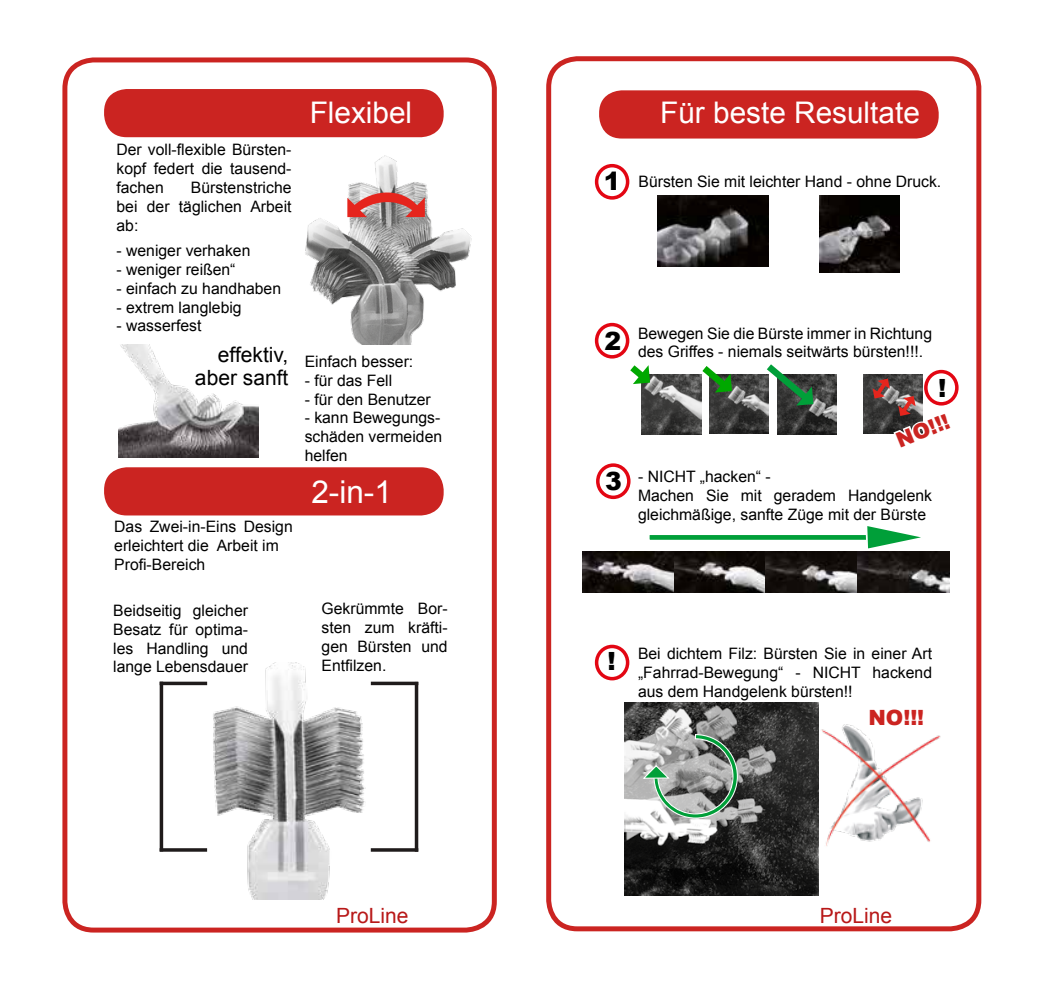
<style>
.page{position:relative;width:1042px;height:993px;background:#fff}
.page>*{position:absolute;margin:0;border:0;box-sizing:border-box;transform-origin:0 0}
.t1{font:31.5px "Arial";color:#fff}
.t2{font:29.75px "Arial";color:#fff}
.t3{font:900 25.03px "Arial";color:#000}
.t4{font:21px/22.8px "Arial";color:#000;text-align:right}
.t5{font:21px "Arial";color:#b81818}
.t6{font:900 21px "Arial";color:#cb2421}
.t7{font:15.75px/18.9px "Arial";color:#000;text-align:justify}
</style>
<div class="page">
<div style="left:62px;top:57px;width:435px;height:875px;border:5px solid #cb2421;border-radius:29px"></div>
<hr style="left:160px;top:681px;width:3px;height:170px;background:#1f1b1b">
<svg style="left:160px;top:681px;width:47px;height:4px"></svg>
<svg style="left:163px;top:847px;width:44px;height:4px"></svg>
<hr style="left:415px;top:681px;width:3px;height:170px;background:#1f1b1b">
<svg style="left:371px;top:847px;width:44px;height:4px"></svg>
<svg style="left:371px;top:681px;width:47px;height:4px"></svg>
<div style="left:104px;top:467px;width:340px;height:48px;background:#cb2421;border-radius:23px"></div>
<div style="left:104px;top:89px;width:340px;height:48px;background:#cb2421;border-radius:23px"></div>
<img style="left:207px;top:662px;width:159px;height:237px">
<img style="left:118px;top:345px;width:140px;height:113px">
<div style="left:546px;top:56px;width:435px;height:875px;border:5px solid #cb2421;border-radius:29px"></div>
<img style="left:818px;top:717px;width:123px;height:141px">
<div style="left:599px;top:90px;width:339px;height:48px;background:#cb2421;border-radius:23px"></div>
<img style="left:657px;top:196px;width:112px;height:70px">
<img style="left:819px;top:195px;width:80px;height:77px">
<img style="left:582px;top:551px;width:367px;height:41px">
<svg style="left:649px;top:535px;width:215px;height:5px"></svg>
<svg style="left:864px;top:526px;width:57px;height:23px"></svg>
<img style="left:642px;top:374px;width:59px;height:60px">
<img style="left:709px;top:374px;width:60px;height:59px">
<img style="left:777px;top:374px;width:59px;height:60px">
<svg style="left:702px;top:366px;width:38px;height:34px"></svg>
<svg style="left:630px;top:365px;width:20px;height:19px"></svg>
<svg style="left:767px;top:364px;width:46px;height:41px"></svg>
<img style="left:863px;top:374px;width:5px;height:60px">
<img style="left:624px;top:702px;width:194px;height:192px">
<svg style="left:641px;top:734px;width:97px;height:84px;background:#96a49a"></svg>
<img style="left:305px;top:155px;width:167px;height:190px">
<svg style="left:347px;top:188px;width:78px;height:29px;background:#c77975"></svg>
<div style="left:595px;top:164px;width:34px;height:35px;border:4px solid #e30613;border-radius:50%"></div>
<div style="left:596px;top:463px;width:34px;height:36px;border:4px solid #e30613;border-radius:50%"></div>
<div style="left:595px;top:323px;width:34px;height:35px;border:4px solid #e30613;border-radius:50%"></div>
<div style="left:924px;top:370px;width:34px;height:35px;border:4px solid #e30613;border-radius:50%"></div>
<div style="left:595px;top:644px;width:34px;height:36px;border:4px solid #e30613;border-radius:50%"></div>
<svg style="left:868px;top:374px;width:87px;height:60px"></svg>
<p class="t7" style="left:116px;top:140px;width:176px">Der voll-flexible Bürsten&shy;kopf federt die tausend&shy;fachen</p>
<p class="t7" style="left:116px;top:178px;width:177px;text-indent:74px">Bürstenstriche bei der täglichen Arbeit ab:</p>
<p class="t7" style="left:116px;top:241px;width:135px">- weniger verhaken</p>
<p class="t7" style="left:116px;top:260px;width:121px">- weniger reißen“</p>
<p class="t7" style="left:116px;top:279px;width:166px">- einfach zu handhaben</p>
<p class="t7" style="left:116px;top:297px;width:127px">- extrem langlebig</p>
<p class="t7" style="left:116px;top:316px;width:86px">- wasserfest</p>
<h3 class="t4" style="left:195px;top:343px;width:95px">effektiv, aber sanft</h3>
<h2 class="t2" style="left:310px;top:93px;width:104px">Flexibel</h2>
<p class="t7" style="left:305px;top:352px;width:110px">Einfach besser:</p>
<p class="t7" style="left:305px;top:370px;width:89px">- für das Fell</p>
<p class="t7" style="left:305px;top:389px;width:128px">- für den Benutzer</p>
<p class="t7" style="left:305px;top:408px;width:139px">- kann Bewegungs&shy;schäden vermeiden helfen</p>
<h3 class="t3" style="left:604px;top:163px;width:18px">1</h3>
<h3 class="t3" style="left:604px;top:322px;width:18px">2</h3>
<h1 class="t1" style="left:311px;top:471px;width:82px">2-in-1</h1>
<h3 class="t3" style="left:605px;top:462px;width:18px">3</h3>
<p class="t7" style="left:114px;top:517px;width:180px;text-align:left">Das Zwei-in-Eins Design erleichtert die Arbeit im<br>Profi-Bereich</p>
<p class="t7" style="left:113px;top:600px;width:136px">Beidseitig gleicher Besatz für optima&shy;les Handling und lange Lebensdauer</p>
<p class="t7" style="left:322px;top:599px;width:128px">Gekrümmte Bor&shy;sten zum kräfti&shy;gen Bürsten und Entfilzen.</p>
<h3 class="t3" style="left:607px;top:643px;width:10px">!</h3>
<h2 class="t2" style="left:660px;top:93px;width:261px">Für beste Resultate</h2>
<p class="t7" style="left:638px;top:172px;width:304px">Bürsten Sie mit leichter Hand - ohne Druck.</p>
<p class="t7" style="left:638px;top:323px;width:295px">Bewegen Sie die Bürste immer in Richtung des Griffes - niemals seitwärts bürsten!!!.</p>
<h3 class="t3" style="left:938px;top:370px;width:10px">!</h3>
<h3 class="t6" style="left:891px;top:427px;width:57px;rotate:-22deg">NO!!!</h3>
<p class="t7" style="left:638px;top:467px;width:295px;text-align:left">- NICHT „hacken“ -<br>Machen Sie mit geradem Handgelenk gleichmäßige, sanfte Züge mit der Bürste</p>
<p class="t7" style="left:638px;top:644px;width:295px">Bei dichtem Filz: Bürsten Sie in einer Art „Fahrrad-Bewegung“ - NICHT hackend aus dem Handgelenk bürsten!!</p>
<h3 class="t6" style="left:868px;top:701px;width:57px">NO!!!</h3>
<h3 class="t5" style="left:336px;top:901px;width:74px">ProLine</h3>
<h3 class="t5" style="left:820px;top:901px;width:74px">ProLine</h3>
</div>
